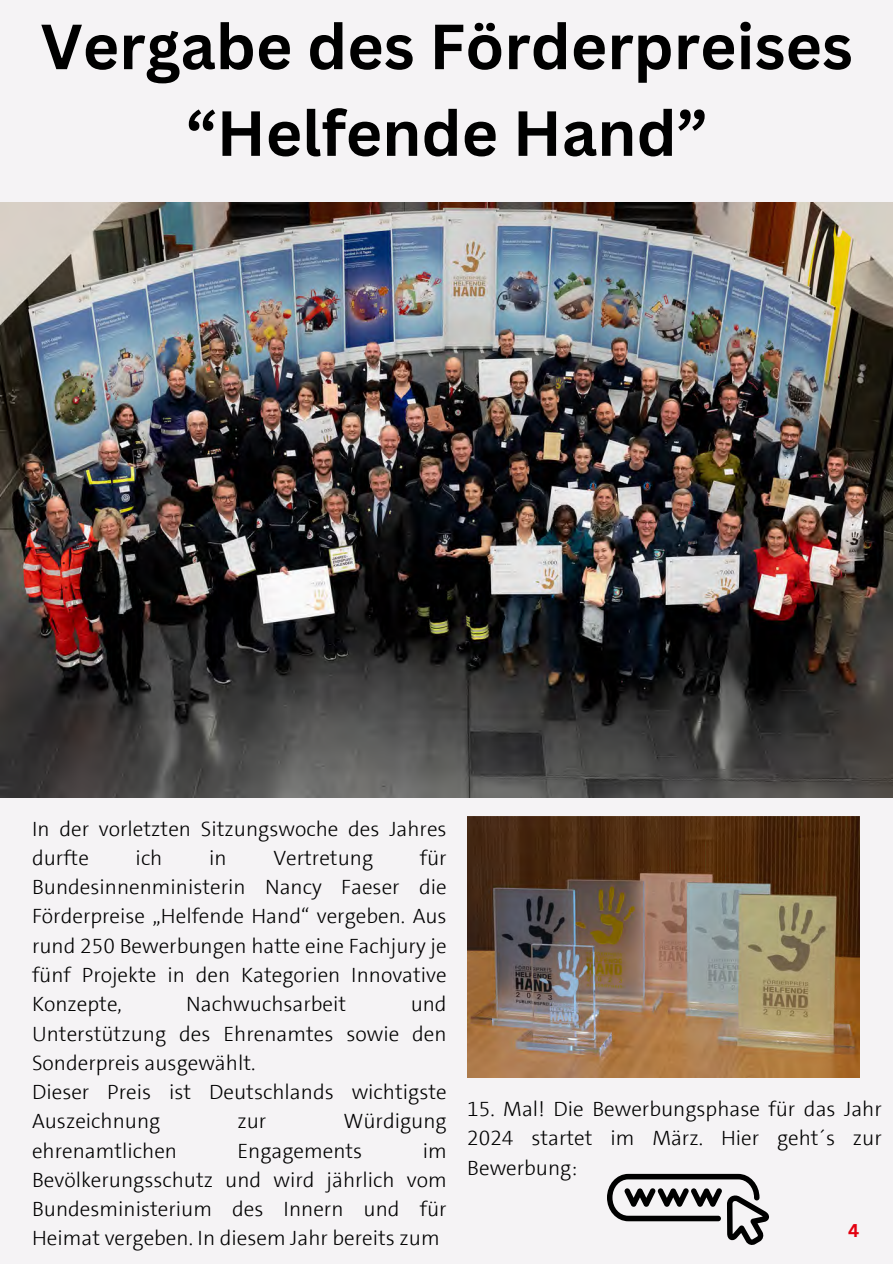
<style>
.page{position:relative;width:893px;height:1264px;background:#fff}
.page>*{position:absolute;margin:0;border:0;box-sizing:border-box;transform-origin:0 0}
.t1{font:700 62.25px/86.6px "Canva Sans";color:#000;text-align:center}
.t2{font:300 21px/29.2px "SPD The Sans";color:#000;text-align:justify}
.t3{font:700 18px "Canva Sans";color:#e3000f}
</style>
<div class="page">
<div style="left:0;top:0;width:892px;height:1263px;background:#f5f3f5"></div>
<img style="left:0;top:202px;width:892px;height:595px">
<img style="left:467px;top:816px;width:391px;height:261px">
<svg style="left:607px;top:1173px;width:162px;height:72px"></svg>
<p class="t1" style="left:40px;top:2px;width:813px">Vergabe des Förderpreises “Helfende Hand”</p>
<p class="t2" style="left:32px;top:814px;width:416px">In der vorletzten Sitzungswoche des Jahres durfte</p>
<p class="t2" style="left:32px;top:843px;width:416px;text-indent:388px">für Bundesinnenministerin Nancy Faeser die Förderpreise „Helfende Hand“ vergeben. Aus rund 250 Bewerbungen hatte eine Fachjury je fünf Projekte in den Kategorien Innovative Konzepte,</p>
<p class="t2" style="left:136px;top:843px;width:28px">ich</p>
<p class="t2" style="left:209px;top:843px;width:19px">in</p>
<p class="t2" style="left:273px;top:843px;width:101px">Vertretung</p>
<p class="t2" style="left:32px;top:989px;width:416px;text-indent:378px">und Unterstützung des Ehrenamtes sowie den Sonderpreis ausgewählt.</p>
<p class="t2" style="left:32px;top:1077px;width:416px">Dieser Preis ist Deutschlands wichtigste<br>Auszeichnung</p>
<p class="t2" style="left:186px;top:989px;width:161px">Nachwuchsarbeit</p>
<p class="t2" style="left:237px;top:1106px;width:30px">zur</p>
<p class="t2" style="left:343px;top:1106px;width:105px">Würdigung</p>
<p class="t2" style="left:32px;top:1135px;width:146px">ehrenamtlichen</p>
<p class="t2" style="left:237px;top:1135px;width:126px">Engagements</p>
<p class="t2" style="left:32px;top:1135px;width:416px;text-indent:390px">im Bevölkerungsschutz und wird jährlich vom Bundesministerium des Innern und für Heimat vergeben. In diesem Jahr bereits zum</p>
<p class="t2" style="left:467px;top:1094px;width:416px">15. Mal! Die Bewerbungsphase für das Jahr 2024 startet im März. Hier geht´s zur Bewerbung:</p>
<p class="t3" style="left:848px;top:1217px;width:13px">4</p>
</div>
